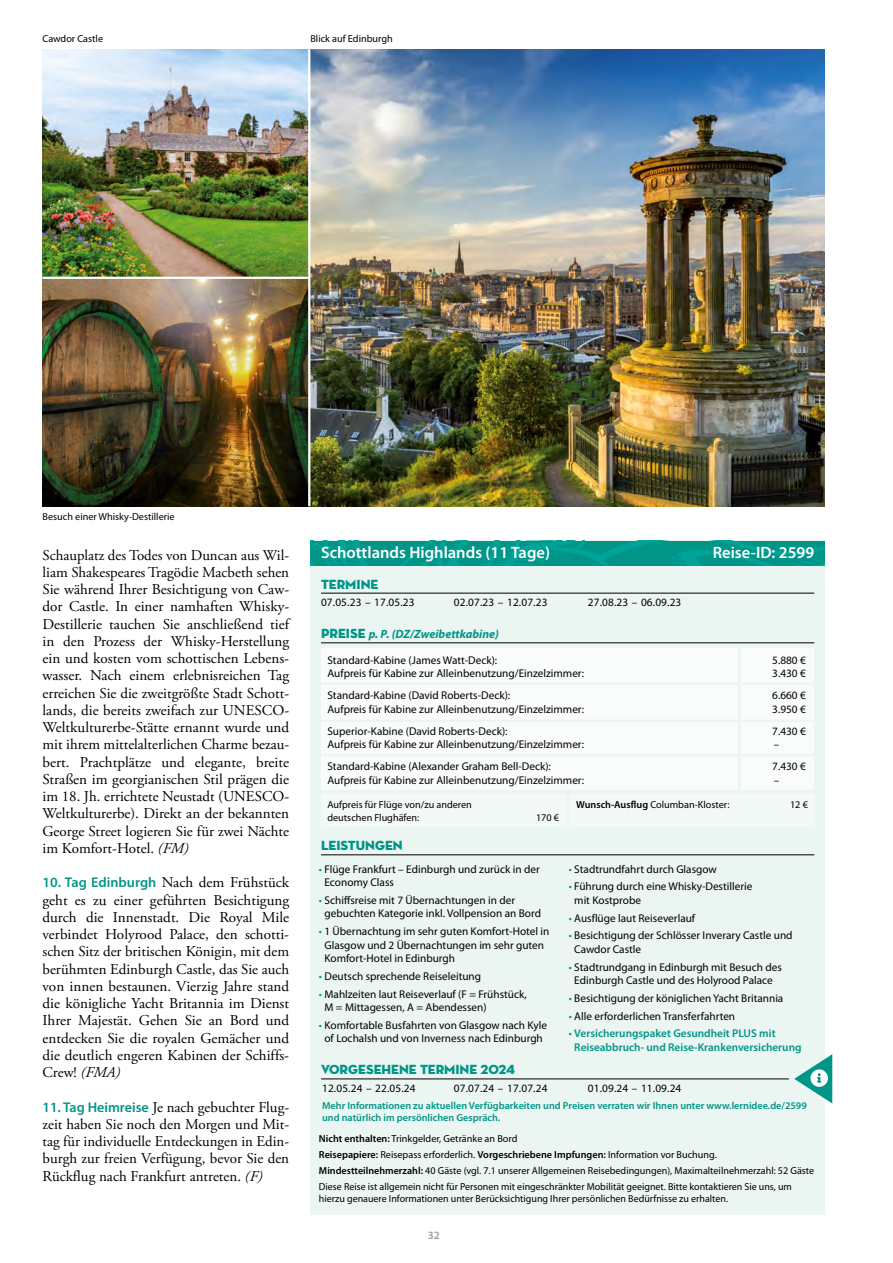
<style>
.page{position:relative;width:893px;height:1263px;background:#fff}
.page>*{position:absolute;margin:0;border:0;box-sizing:border-box;transform-origin:0 0}
.t1{font:600 16.5px "Myriad Pro";color:#fff}
.t2{font:15px/17.2px "Adobe Garamond Pro";color:#000;text-align:justify}
.t3{font:13.5px "Neutra Disp Titling";color:#009587}
.t4{font:italic 700 12px "Myriad Pro";color:#009587}
.t5{font:11.25px/13.5px "Myriad Pro";color:#000}
.t6{font:600 11.25px/13.5px "Myriad Pro";color:#009587}
.t7{font:600 11.25px "Myriad Pro";color:#9c9c9d}
.t8{font:10.2px/16.2px "Myriad Pro";color:#000}
.t9{font:600 10.2px/12.3px "Myriad Pro";color:#009587}
.s1{font-style:italic}
.s2{font-family:"Myriad Pro";font-weight:600;font-size:14.1px;color:#009587}
.s3{font-family:"Neutra Disp Titling";font-weight:400;font-style:normal;font-size:13.5px}
.s4{color:#009587}
.s5{font-weight:600}
.s6{font-weight:400}
</style>
<div class="page">
<div style="left:310px;top:541px;width:515px;height:674px;background:#ebf5f1"></div>
<img style="left:310px;top:541px;width:515px;height:24px">
<hr style="left:321px;top:642px;width:493px;height:1px;background:#000">
<div style="left:321px;top:649px;width:416px;height:141px;background:#f9fcfb"></div>
<div style="left:741px;top:649px;width:73px;height:141px;background:#f9fcfb"></div>
<hr style="left:321px;top:593px;width:493px;height:1px;background:#000">
<hr style="left:321px;top:682px;width:493px;height:3px;background:#ebf5f1">
<hr style="left:321px;top:754px;width:493px;height:2px;background:#ebf5f1">
<hr style="left:321px;top:720px;width:493px;height:2px;background:#ebf5f1">
<div style="left:321px;top:794px;width:245px;height:33px;background:#f3f9f7"></div>
<div style="left:570px;top:794px;width:244px;height:33px;background:#f3f9f7"></div>
<hr style="left:321px;top:854px;width:493px;height:1px;background:#000">
<hr style="left:321px;top:1079px;width:468px;height:1px;background:#000">
<svg style="left:794px;top:1054px;width:38px;height:49px"></svg>
<img style="left:43px;top:49px;width:782px;height:457px">
<hr style="left:308px;top:49px;width:2px;height:457px;background:#fff">
<hr style="left:43px;top:277px;width:265px;height:2px;background:#fff">
<p class="t8" style="left:43px;top:31px;width:62px">Cawdor Castle</p>
<p class="t8" style="left:310px;top:31px;width:84px">Blick auf Edinburgh</p>
<p class="t8" style="left:43px;top:509px;width:134px">Besuch einer Whisky-Destillerie</p>
<p class="t2" style="left:43px;top:547px;width:248px">Schauplatz des Todes von Duncan aus Wil&shy;liam Shakespeares Tragödie Macbeth sehen Sie während Ihrer Besichtigung von Caw&shy;dor Castle. In einer namhaften Whisky-Destillerie tauchen Sie anschließend tief in den Prozess der Whisky-Herstellung ein und kosten vom schottischen Lebens&shy;wasser. Nach einem erlebnisreichen Tag erreichen Sie die zweitgrößte Stadt Schott&shy;lands, die bereits zweifach zur UNESCO-Weltkulturerbe-Stätte ernannt wurde und mit ihrem mittelalterlichen Charme bezau&shy;bert. Prachtplätze und elegante, breite Straßen im georgianischen Stil prägen die im 18. Jh. errichtete Neustadt (UNESCO-Weltkulturerbe). Direkt an der bekannten George Street logieren Sie für zwei Nächte im Komfort-Hotel. <span class="s1">(FM)</span></p>
<p class="t2" style="left:43px;top:874px;width:248px"><span class="s2">10. Tag Edinburgh</span> Nach dem Frühstück geht es zu einer geführten Besichtigung durch die Innenstadt. Die Royal Mile verbindet Holyrood Palace, den schotti&shy;schen Sitz der britischen Königin, mit dem berühmten Edinburgh Castle, das Sie auch von innen bestaunen. Vierzig Jahre stand die königliche Yacht Britannia im Dienst Ihrer Majestät. Gehen Sie an Bord und entdecken Sie die royalen Gemächer und die deutlich engeren Kabinen der Schiffs-Crew! <span class="s1">(FMA)</span></p>
<h2 class="t2" style="left:43px;top:1099px;width:248px"><span class="s2">11. Tag Heimreise</span> Je nach gebuchter Flug&shy;zeit haben Sie noch den Morgen und Mit&shy;tag für individuelle Entdeckungen in Edin&shy;burgh zur freien Verfügung, bevor Sie den Rückflug nach Frankfurt antreten. <span class="s1">(F)</span></h2>
<h1 class="t1" style="left:321px;top:543px;width:230px">Schottlands Highlands (11 Tage)</h1>
<p class="t3" style="left:321px;top:576px;width:59px">TERMINE</p>
<p class="t5" style="left:321px;top:596px;width:95px">07.05.23 – 17.05.23</p>
<p class="t5" style="left:454px;top:596px;width:95px">02.07.23 – 12.07.23</p>
<p class="t5" style="left:588px;top:596px;width:95px">27.08.23 – 06.09.23</p>
<p class="t4" style="left:321px;top:628px;width:179px"><span class="s3">PREISE</span> p. P. (DZ/Zweibettkabine)</p>
<p class="t5" style="left:327px;top:653px;width:258px">Standard-Kabine (James Watt-Deck):<br>Aufpreis für Kabine zur Alleinbenutzung/Einzelzimmer:</p>
<p class="t5" style="left:327px;top:689px;width:258px">Standard-Kabine (David Roberts-Deck):<br>Aufpreis für Kabine zur Alleinbenutzung/Einzelzimmer:</p>
<p class="t5" style="left:327px;top:724px;width:258px">Superior-Kabine (David Roberts-Deck):<br>Aufpreis für Kabine zur Alleinbenutzung/Einzelzimmer:</p>
<p class="t5" style="left:327px;top:760px;width:258px">Standard-Kabine (Alexander Graham Bell-Deck):<br>Aufpreis für Kabine zur Alleinbenutzung/Einzelzimmer:</p>
<h1 class="t1" style="left:713px;top:543px;width:103px">Reise-ID: 2599</h1>
<p class="t5" style="left:772px;top:653px;width:35px">5.880 €<br>3.430 €</p>
<p class="t5" style="left:772px;top:689px;width:35px">6.660 €<br>3.950 €</p>
<p class="t5" style="left:772px;top:724px;width:35px">7.430 € –</p>
<p class="t5" style="left:772px;top:760px;width:35px">7.430 € –</p>
<p class="t8" style="left:327px;top:799px;width:146px;line-height:12.3px">Aufpreis für Flüge von/zu anderen deutschen Flughäfen:</p>
<p class="t3" style="left:321px;top:837px;width:83px">LEISTUNGEN</p>
<p class="t8" style="left:536px;top:809px;width:25px">170 €</p>
<p class="t5" style="left:324px;top:862px;width:217px;text-indent:-6px"><span class="s4">•</span> Flüge Frankfurt – Edinburgh und zurück in der<br>Economy Class</p>
<p class="t5" style="left:324px;top:893px;width:218px;text-indent:-6px"><span class="s4">•</span> Schiffsreise mit 7 Übernachtungen in der gebuchten Kategorie inkl. Vollpension an Bord</p>
<p class="t5" style="left:324px;top:925px;width:226px;text-indent:-6px"><span class="s4">•</span> 1 Übernachtung im sehr guten Komfort-Hotel in<br>Glasgow und 2 Übernachtungen im sehr guten<br>Komfort-Hotel in Edinburgh</p>
<p class="t5" style="left:319px;top:969px;width:164px"><span class="s4">•</span> Deutsch sprechende Reiseleitung</p>
<p class="t5" style="left:324px;top:987px;width:204px;text-indent:-6px"><span class="s4">•</span> Mahlzeiten laut Reiseverlauf (F = Frühstück,<br>M = Mittagessen, A = Abendessen)</p>
<p class="t5" style="left:319px;top:1018px;width:230px;text-align:center"><span class="s4">•</span> Komfortable Busfahrten von Glasgow nach Kyle of Lochalsh und von Inverness nach Edinburgh</p>
<p class="t8" style="left:576px;top:797px;width:155px"><span class="s5">Wunsch-Ausflug</span> Columban-Kloster:</p>
<p class="t8" style="left:790px;top:797px;width:19px">12 €</p>
<p class="t5" style="left:569px;top:862px;width:150px"><span class="s4">•</span> Stadtrundfahrt durch Glasgow</p>
<p class="t5" style="left:574px;top:880px;width:180px;text-indent:-6px"><span class="s4">•</span> Führung durch eine Whisky-Destillerie mit Kostprobe</p>
<p class="t5" style="left:569px;top:911px;width:128px"><span class="s4">•</span> Ausflüge laut Reiseverlauf</p>
<p class="t5" style="left:574px;top:929px;width:220px;text-indent:-6px"><span class="s4">•</span> Besichtigung der Schlösser Inverary Castle und<br>Cawdor Castle</p>
<p class="t5" style="left:569px;top:960px;width:215px;text-align:center"><span class="s4">•</span> Stadtrundgang in Edinburgh mit Besuch des<br>Edinburgh Castle und des Holyrood Palace</p>
<p class="t5" style="left:569px;top:991px;width:216px"><span class="s4">•</span> Besichtigung der königlichen Yacht Britannia</p>
<p class="t5" style="left:569px;top:1009px;width:168px"><span class="s4">•</span> Alle erforderlichen Transferfahrten</p>
<p class="t6" style="left:574px;top:1027px;width:229px;text-indent:-6px"><span class="s6">•</span> Versicherungspaket Gesundheit PLUS mit<br>Reiseabbruch- und Reise-Krankenversicherung</p>
<p class="t3" style="left:321px;top:1061px;width:196px">VORGESEHENE TERMINE 2024</p>
<p class="t5" style="left:322px;top:1082px;width:95px">12.05.24 – 22.05.24</p>
<p class="t5" style="left:454px;top:1082px;width:95px">07.07.24 – 17.07.24</p>
<p class="t5" style="left:588px;top:1082px;width:95px">01.09.24 – 11.09.24</p>
<p class="t9" style="left:322px;top:1100px;width:486px">Mehr Informationen zu aktuellen Verfügbarkeiten und Preisen verraten wir Ihnen unter www.lernidee.de/2599 und natürlich im persönlichen Gespräch.</p>
<p class="t8" style="left:319px;top:1130px;width:497px"><span class="s5">Nicht enthalten:</span> Trinkgelder, Getränke an Bord<br><span class="s5">Reisepapiere:</span> Reisepass erforderlich. <span class="s5">Vorgeschriebene Impfungen:</span> Information vor Buchung.<br><span class="s5">Mindestteilnehmerzahl:</span> 40 Gäste (vgl. 7.1 unserer Allgemeinen Reisebedingungen), Maximalteilnehmerzahl: 52 Gäste Diese Reise ist allgemein nicht für Personen mit eingeschränkter Mobilität geeignet. Bitte kontaktieren Sie uns, um</p>
<p class="t8" style="left:319px;top:1191px;width:411px">hierzu genauere Informationen unter Berücksichtigung Ihrer persönlichen Bedürfnisse zu erhalten.</p>
<p class="t7" style="left:428px;top:1229px;width:14px">32</p>
</div>
